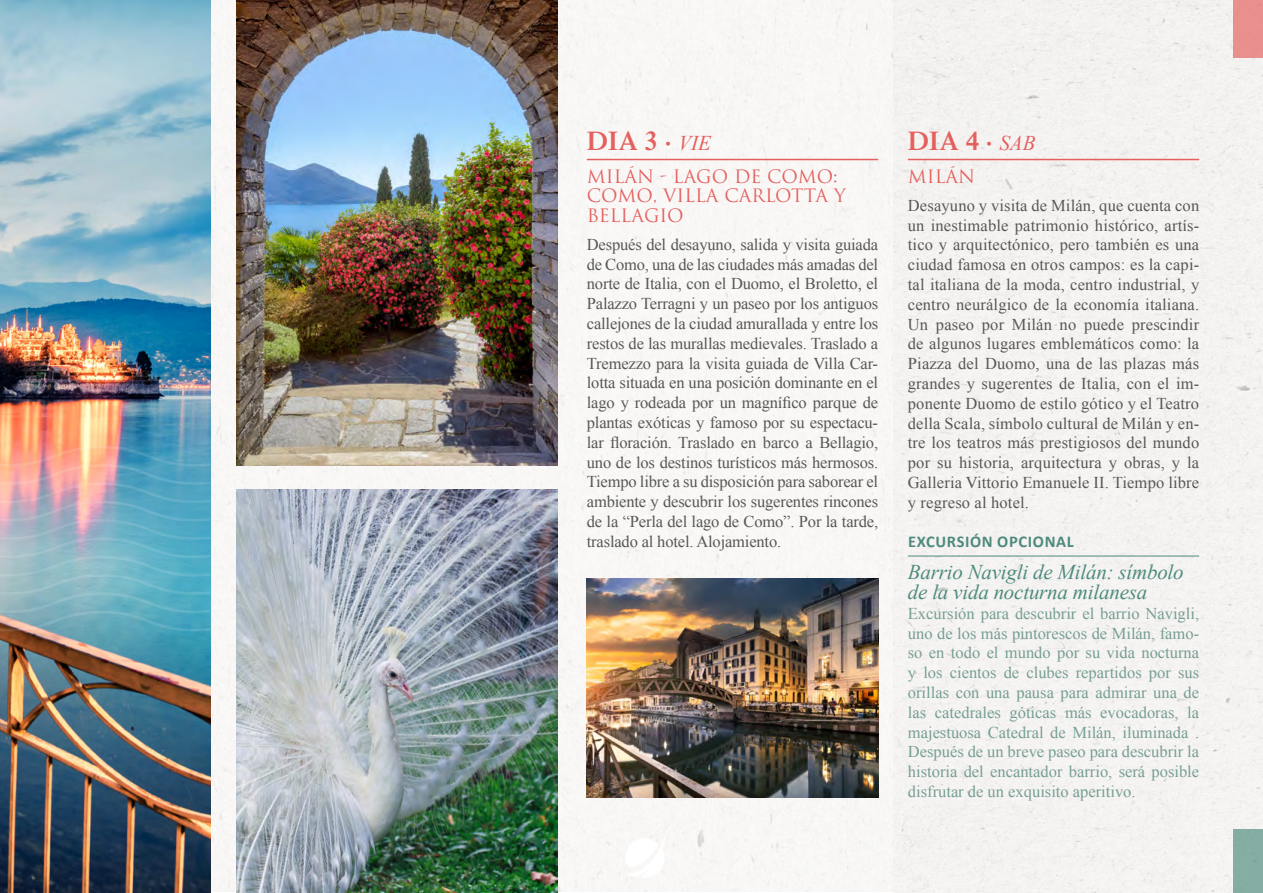
<style>
.page{position:relative;width:1263px;height:893px;background:#fff}
.page>*{position:absolute;margin:0;border:0;box-sizing:border-box;transform-origin:0 0}
.t1{font:600 27px "Times LT Std";color:#e4605e}
.t2{font:italic 21px/19.5px "Times New Roman";letter-spacing:-.01em;color:#4d8a7d}
.t3{font:18px/19.5px "Trajan Pro";color:#e4605e}
.t4{font:16.5px/19.8px "Times New Roman";letter-spacing:-.01em;color:#575756;text-align:justify}
.t5{font:16.5px/19.8px "Times New Roman";color:#769e94;text-align:justify}
.t6{font:700 16.5px "Calibri";letter-spacing:.04em;color:#4d8a7d}
.s1{font-family:"Times New Roman";font-weight:400;font-style:italic;font-size:21px}
</style>
<div class="page">
<div style="left:210px;top:0;width:683px;height:892px;background:#f9f7f6"></div>
<div style="left:893px;top:0;width:370px;height:893px;background:#f5f3f1"></div>
<hr style="left:587px;top:159px;width:291px;height:1px;background:#e4605e">
<hr style="left:908px;top:159px;width:291px;height:1px;background:#e4605e">
<hr style="left:908px;top:556px;width:291px;height:1px;background:#4d8a7d">
<img style="left:587px;top:578px;width:291px;height:219px">
<img style="left:0;top:0;width:210px;height:893px">
<img style="left:236px;top:0;width:321px;height:465px">
<img style="left:236px;top:489px;width:321px;height:404px">
<svg style="left:0;top:446px;width:210px;height:185px;background:#8baebb"></svg>
<div style="left:1233px;top:0;width:30px;height:57px;background:#e9908e"></div>
<div style="left:1233px;top:829px;width:30px;height:64px;background:#85ada4"></div>
<img style="left:625px;top:833px;width:41px;height:44px">
<h1 class="t1" style="left:587px;top:125px;width:126px">DIA 3 · <span class="s1">VIE</span></h1>
<p class="t3" style="left:587px;top:166px;width:260px">MILÁN - LAGO DE COMO:<br>COMO, VILLA CARLOTTA Y<br>BELLAGIO</p>
<p class="t4" style="left:587px;top:234px;width:293px">Después del desayuno, salida y visita guiada de Como, una de las ciudades más amadas del norte de Italia, con el Duomo, el Broletto, el Palazzo Terragni y un paseo por los antiguos callejones de la ciudad amurallada y entre los restos de las murallas medievales. Traslado a Tremezzo para la visita guiada de Villa Car&shy;lotta situada en una posición dominante en el lago y rodeada por un magnífico parque de plantas exóticas y famoso por su espectacu&shy;lar floración. Traslado en barco a Bellagio, uno de los destinos turísticos más hermosos.<br>Tiempo libre a su disposición para saborear el ambiente y descubrir los sugerentes rincones de la “Perla del lago de Como”. Por la tarde, traslado al hotel. Alojamiento.</p>
<h1 class="t1" style="left:908px;top:125px;width:129px">DIA 4 · <span class="s1">SAB</span></h1>
<p class="t3" style="left:908px;top:166px;width:69px">MILÁN</p>
<p class="t4" style="left:908px;top:195px;width:293px">Desayuno y visita de Milán, que cuenta con un inestimable patrimonio histórico, artís&shy;tico y arquitectónico, pero también es una ciudad famosa en otros campos: es la capi&shy;tal italiana de la moda, centro industrial, y centro neurálgico de la economía italiana.<br>Un paseo por Milán no puede prescindir de algunos lugares emblemáticos como: la Piazza del Duomo, una de las plazas más grandes y sugerentes de Italia, con el im&shy;ponente Duomo de estilo gótico y el Teatro della Scala, símbolo cultural de Milán y en&shy;tre los teatros más prestigiosos del mundo por su historia, arquitectura y obras, y la Galleria Vittorio Emanuele II. Tiempo libre y regreso al hotel.</p>
<p class="t6" style="left:908px;top:530px;width:167px">EXCURSIÓN OPCIONAL</p>
<p class="t2" style="left:908px;top:562px;width:277px">Barrio Navigli de Milán: símbolo de la vida nocturna milanesa</p>
<p class="t5" style="left:908px;top:603px;width:293px">Excursión para descubrir el barrio Navigli, uno de los más pintorescos de Milán, famo&shy;so en todo el mundo por su vida nocturna y los cientos de clubes repartidos por sus orillas con una pausa para admirar una de las catedrales góticas más evocadoras, la majestuosa Catedral de Milán, iluminada .<br>Después de un breve paseo para descubrir la historia del encantador barrio, será posible disfrutar de un exquisito aperitivo.</p>
</div>
